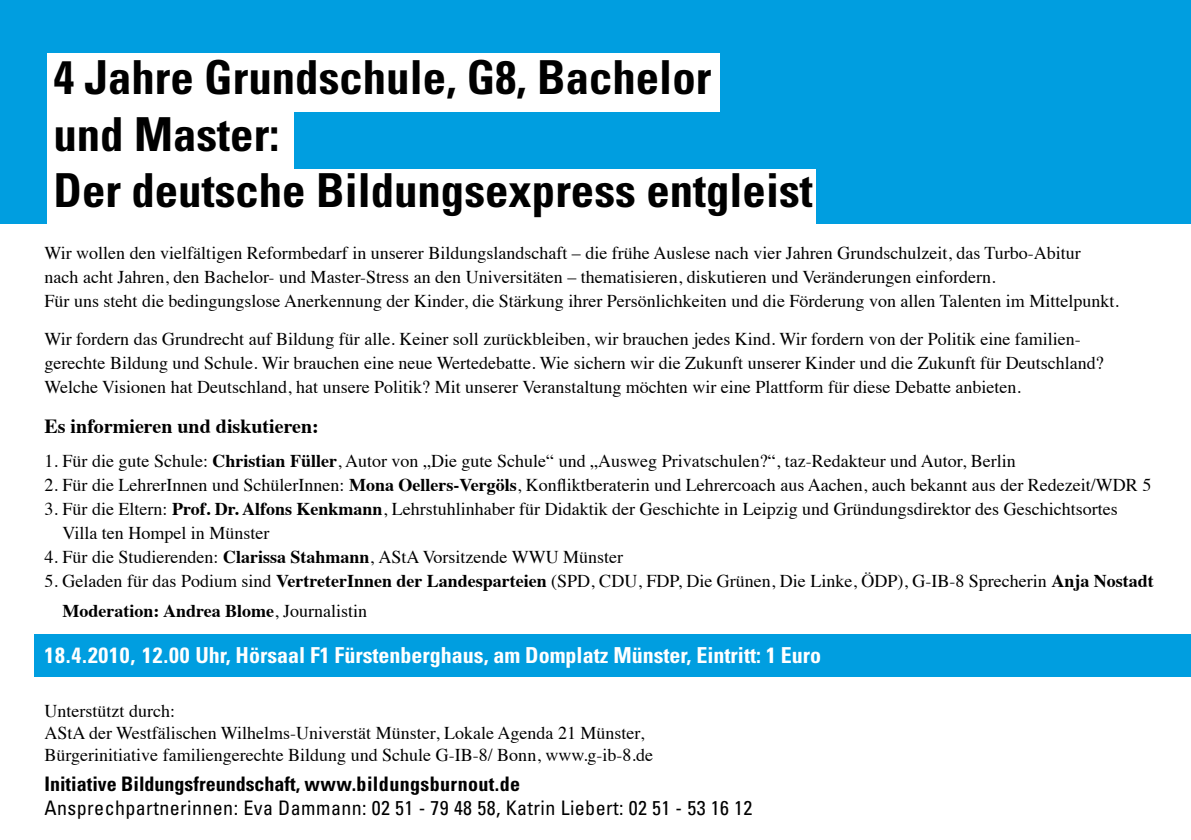
<style>
.page{position:relative;width:1191px;height:840px;background:#fff}
.page>*{position:absolute;margin:0;border:0;box-sizing:border-box;transform-origin:0 0}
.t1{font:700 condensed 46.8px/56.2px "Univers LT Std";color:#000}
.t2{font:700 condensed 22px "Univers LT Std";color:#fff}
.t3{font:condensed 20px "Univers";letter-spacing:.02em;color:#000}
.t4{font:700 condensed 20px "Univers";color:#000}
.t5{font:700 20px "Times";color:#000}
.t6{font:18px/24px "Times";color:#000}
.s1{font-weight:700}
</style>
<div class="page">
<div style="left:34px;top:634px;width:1157px;height:42px;background:#009ee0"></div>
<div style="left:0;top:0;width:1191px;height:223px;background:#009ee0"></div>
<div style="left:47px;top:169px;width:769px;height:55px;background:#fff"></div>
<div style="left:47px;top:54px;width:673px;height:58px;background:#fff"></div>
<div style="left:47px;top:112px;width:247px;height:58px;background:#fff"></div>
<h1 class="t1" style="left:53px;top:49px;width:761px">4 Jahre Grundschule, G8, Bachelor<br>und Master:<br>Der deutsche Bildungsexpress entgleist</h1>
<p class="t6" style="left:45px;top:239px;width:1076px">Wir wollen den vielfältigen Reformbedarf in unserer Bildungslandschaft – die frühe Auslese nach vier Jahren Grundschulzeit, das Turbo-Abitur nach acht Jahren, den Bachelor- und Master-Stress an den Universitäten – thematisieren, diskutieren und Veränderungen einfordern.<br>Für uns steht die bedingungslose Anerkennung der Kinder, die Stärkung ihrer Persönlichkeiten und die Förderung von allen Talenten im Mittelpunkt.</p>
<p class="t6" style="left:45px;top:325px;width:1060px">Wir fordern das Grundrecht auf Bildung für alle. Keiner soll zurückbleiben, wir brauchen jedes Kind. Wir fordern von der Politik eine familien&shy;gerechte Bildung und Schule. Wir brauchen eine neue Wertedebatte. Wie sichern wir die Zukunft unserer Kinder und die Zukunft für Deutschland?<br>Welche Visionen hat Deutschland, hat unsere Politik? Mit unserer Veranstaltung möchten wir eine Plattform für diese Debatte anbieten.</p>
<p class="t5" style="left:45px;top:407px;width:276px">Es informieren und diskutieren:</p>
<p class="t6" style="left:45px;top:447px;width:973px">1. Für die gute Schule: <span class="s1">Christian Füller</span>, Autor von „Die gute Schule“ und „Ausweg Privatschulen?“, taz-Redakteur und Autor, Berlin</p>
<p class="t6" style="left:45px;top:471px;width:1108px">2. Für die LehrerInnen und SchülerInnen: <span class="s1">Mona Oellers-Vergöls</span>, Konfliktberaterin und Lehrercoach aus Aachen, auch bekannt aus der Redezeit/WDR 5</p>
<p class="t6" style="left:62px;top:495px;width:1056px;text-indent:-18px">3. Für die Eltern: <span class="s1">Prof. Dr. Alfons Kenkmann</span>, Lehrstuhlinhaber für Didaktik der Geschichte in Leipzig und Gründungsdirektor des Geschichtsortes<br>Villa ten Hompel in Münster</p>
<p class="t6" style="left:44px;top:543px;width:580px">4. Für die Studierenden: <span class="s1">Clarissa Stahmann</span>, AStA Vorsitzende WWU Münster</p>
<p class="t6" style="left:62px;top:564px;width:1093px;line-height:30px;text-indent:-18px">5. Geladen für das Podium sind <span class="s1">VertreterInnen der Landesparteien</span> (SPD, CDU, FDP, Die Grünen, Die Linke, ÖDP), G-IB-8 Sprecherin <span class="s1">Anja Nostadt<br>Moderation: Andrea Blome</span>, Journalistin</p>
<p class="t2" style="left:45px;top:641px;width:778px">18.4.2010, 12.00 Uhr, Hörsaal F1 Fürstenberghaus, am Domplatz Münster, Eintritt: 1 Euro</p>
<p class="t6" style="left:45px;top:698px;width:610px;line-height:22px">Unterstützt durch:<br>AStA der Westfälischen Wilhelms-Universtät Münster, Lokale Agenda 21 Münster,<br>Bürgerinitiative familiengerechte Bildung und Schule G-IB-8/ Bonn, www.g-ib-8.de</p>
<p class="t4" style="left:45px;top:771px;width:477px">Initiative Bildungsfreundschaft, www.bildungsburnout.de</p>
<p class="t3" style="left:45px;top:795px;width:709px">Ansprechpartnerinnen: Eva Dammann: 02 51 - 79 48 58, Katrin Liebert: 02 51 - 53 16 12</p>
</div>
